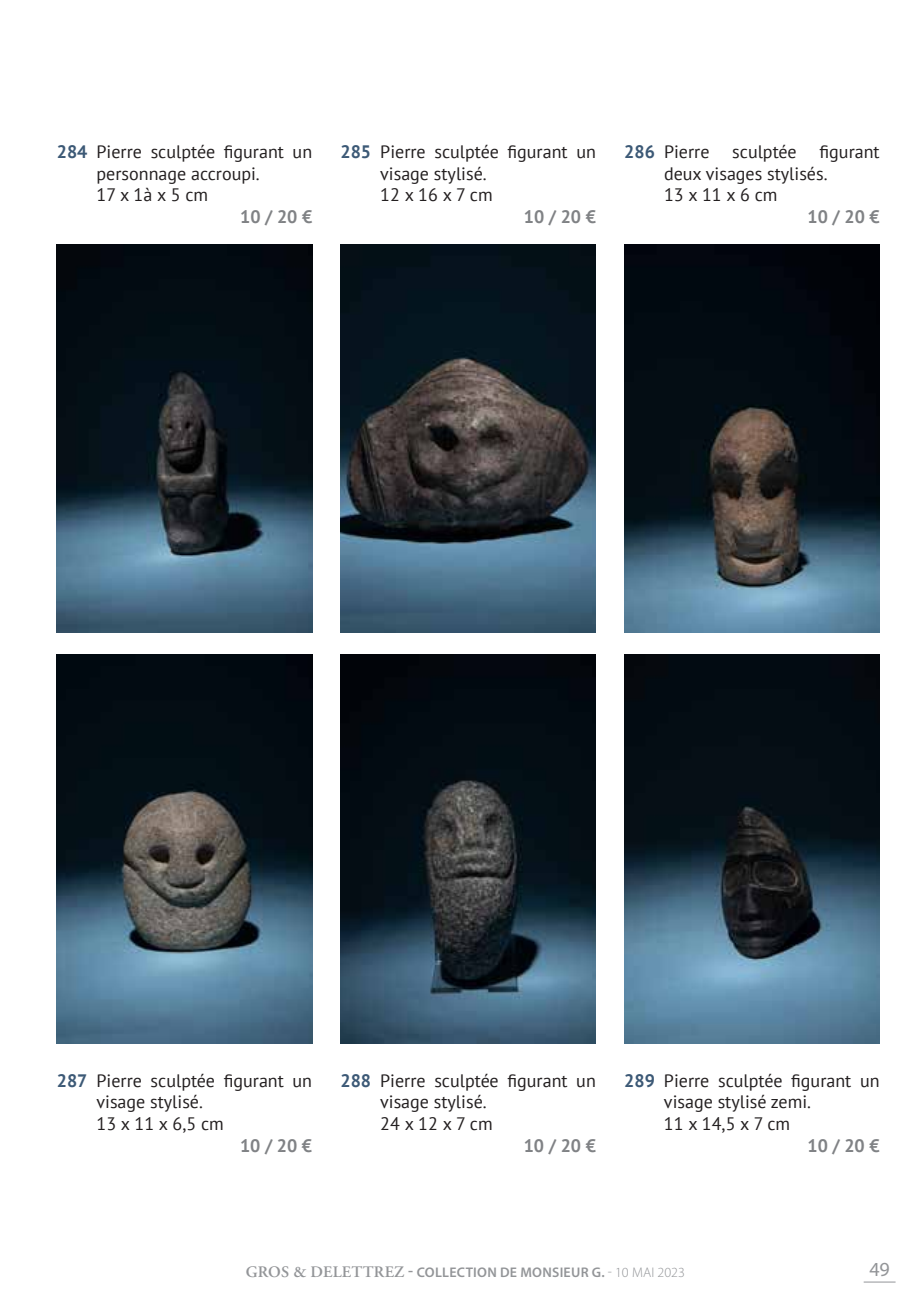
<style>
.page{position:relative;width:908px;height:1304px;background:#fff}
.page>*{position:absolute;margin:0;border:0;box-sizing:border-box;transform-origin:0 0}
.t1{font:20px "Myriad Pro";color:#939598}
.t2{font:18px/21.6px "PT Sans";color:#231f20}
.t3{font:700 18px "PT Sans";color:#808285}
.t4{font:600 14px "Myriad Pro";letter-spacing:.02em;color:#939598}
.s1{font-weight:700;color:#3c5976}
.s2{font-family:"Adobe Garamond Pro";font-size:16px}
.s3{font-size:16px}
.s4{font-weight:300}
</style>
<div class="page">
<hr style="left:863px;top:1282px;width:32px;height:1px;background:#939598">
<img style="left:340px;top:654px;width:255px;height:390px">
<img style="left:624px;top:655px;width:255px;height:388px">
<img style="left:57px;top:654px;width:255px;height:390px">
<img style="left:340px;top:244px;width:255px;height:389px">
<img style="left:624px;top:244px;width:255px;height:389px">
<img style="left:57px;top:244px;width:255px;height:389px">
<p class="t2" style="left:96px;top:140px;width:217px;text-indent:-40px"><span class="s1">284</span> Pierre sculptée figurant un personnage accroupi.<br>17 x 1à x 5 cm</p>
<p class="t3" style="left:240px;top:205px;width:74px">10 / 20 €</p>
<p class="t2" style="left:380px;top:140px;width:217px;text-indent:-40px"><span class="s1">285</span> Pierre sculptée figurant un visage stylisé.<br>12 x 16 x 7 cm</p>
<p class="t3" style="left:523px;top:205px;width:74px">10 / 20 €</p>
<p class="t2" style="left:624px;top:140px;width:87px"><span class="s1">286</span> Pierre</p>
<p class="t2" style="left:732px;top:140px;width:66px">sculptée</p>
<p class="t2" style="left:663px;top:140px;width:217px;text-indent:155px">figurant deux visages stylisés.<br>13 x 11 x 6 cm</p>
<p class="t3" style="left:807px;top:205px;width:74px">10 / 20 €</p>
<p class="t2" style="left:96px;top:1069px;width:217px;text-indent:-40px"><span class="s1">287</span> Pierre sculptée figurant un visage stylisé.<br>13 x 11 x 6,5 cm</p>
<p class="t3" style="left:240px;top:1133px;width:74px">10 / 20 €</p>
<p class="t2" style="left:380px;top:1069px;width:217px;text-indent:-40px"><span class="s1">288</span> Pierre sculptée figurant un visage stylisé.<br>24 x 12 x 7 cm</p>
<p class="t3" style="left:523px;top:1133px;width:74px">10 / 20 €</p>
<p class="t2" style="left:663px;top:1069px;width:217px;text-indent:-40px"><span class="s1">289</span> Pierre sculptée figurant un visage stylisé zemi.<br>11 x 14,5 x 7 cm</p>
<p class="t3" style="left:807px;top:1133px;width:74px">10 / 20 €</p>
<p class="t4" style="left:246px;top:1265px;width:440px"><span class="s2">GROS &amp; DELETTREZ</span> <span class="s3">-</span> COLLECTION DE MONSIEUR G. <span class="s4">- 10 MAI 2023</span></p>
<p class="t1" style="left:868px;top:1258px;width:22px">49</p>
</div>
